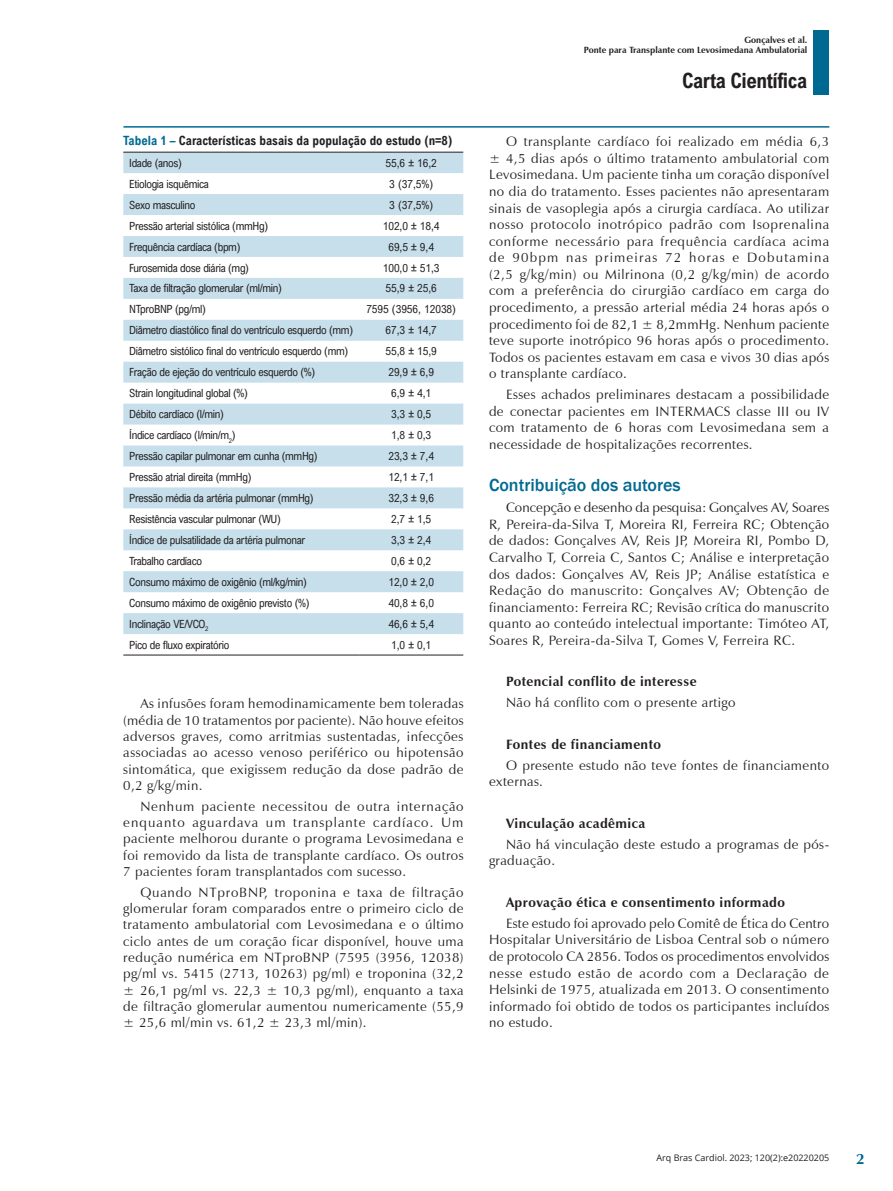
<style>
.page{position:relative;width:893px;height:1191px;background:#fff}
.page>*{position:absolute;margin:0;border:0;box-sizing:border-box;transform-origin:0 0}
.t1{font:700 21px "Arial Nova Cond";letter-spacing:-.02em;color:#231f20}
._02_-_TITULO_-_MATER{font:500 18px "Franklin Gothic";color:#006991}
.t2{font:700 15px "Zapf Humanist 601 BT";color:#006991}
._01-TEXTO_BASICO{font:13.5px/16.5px "Zapf Humanist 601 BT";letter-spacing:.03em;color:#231f20;text-align:justify}
._01-TEXTO_BASICO-2{font:700 13.5px "Zapf Humanist 601 BT";letter-spacing:.03em;color:#231f20}
._01_TÍTULO_TABELA{font:700 12.75px "Arial Nova Cond";color:#231f20}
._02_TEXTO_TABELA_BAS{font:11.25px "Arial Nova Cond";letter-spacing:-.03em;color:#231f20}
._02_TEXTO_TABELA_BAS-2{font:11.25px "Arial Nova Cond";color:#231f20}
.t3{font:700 9px/10.8px "Zapf Humanist 601 BT";color:#231f20;text-align:right}
.t4{font:9px "Open Sans";color:#231f20}
.s1{color:#006991}
</style>
<div class="page">
<hr style="left:123px;top:126px;width:706px;height:2px;background:#006991">
<div style="left:813px;top:30px;width:16px;height:64px;background:#006991"></div>
<svg style="left:123px;top:153px;width:340px;height:481px"></svg>
<hr style="left:123px;top:152px;width:236px;height:1px;background:#231f20">
<hr style="left:359px;top:152px;width:104px;height:1px;background:#231f20">
<hr style="left:123px;top:654px;width:236px;height:1px;background:#231f20">
<hr style="left:359px;top:654px;width:104px;height:1px;background:#231f20">
<p class="_01_TÍTULO_TABELA" style="left:123px;top:133px;width:330px"><span class="s1">Tabela 1 –</span> Características basais da população do estudo (n=8)</p>
<p class="_02_TEXTO_TABELA_BAS" style="left:129px;top:156px;width:54px">Idade (anos)</p>
<p class="_02_TEXTO_TABELA_BAS" style="left:386px;top:156px;width:53px">55,6 ± 16,2</p>
<p class="_02_TEXTO_TABELA_BAS" style="left:129px;top:177px;width:81px">Etiologia isquêmica</p>
<p class="_02_TEXTO_TABELA_BAS" style="left:389px;top:177px;width:45px">3 (37,5%)</p>
<p class="_02_TEXTO_TABELA_BAS" style="left:129px;top:198px;width:68px">Sexo masculino</p>
<p class="_02_TEXTO_TABELA_BAS" style="left:389px;top:198px;width:45px">3 (37,5%)</p>
<p class="_02_TEXTO_TABELA_BAS" style="left:129px;top:219px;width:140px">Pressão arterial sistólica (mmHg)</p>
<p class="_02_TEXTO_TABELA_BAS" style="left:383px;top:219px;width:58px">102,0 ± 18,4</p>
<p class="_02_TEXTO_TABELA_BAS" style="left:129px;top:240px;width:113px">Frequência cardíaca (bpm)</p>
<p class="_02_TEXTO_TABELA_BAS" style="left:388px;top:240px;width:47px">69,5 ± 9,4</p>
<p class="_02_TEXTO_TABELA_BAS" style="left:129px;top:260px;width:121px">Furosemida dose diária (mg)</p>
<p class="_02_TEXTO_TABELA_BAS" style="left:383px;top:260px;width:58px">100,0 ± 51,3</p>
<p class="_02_TEXTO_TABELA_BAS" style="left:129px;top:281px;width:154px">Taxa de filtração glomerular (ml/min)</p>
<p class="_02_TEXTO_TABELA_BAS" style="left:386px;top:281px;width:53px">55,9 ± 25,6</p>
<p class="_02_TEXTO_TABELA_BAS" style="left:129px;top:302px;width:78px">NTproBNP (pg/ml)</p>
<p class="_02_TEXTO_TABELA_BAS-2" style="left:366px;top:302px;width:91px">7595 (3956, 12038)</p>
<p class="_02_TEXTO_TABELA_BAS" style="left:129px;top:323px;width:225px">Diâmetro diastólico final do ventrículo esquerdo (mm)</p>
<p class="_02_TEXTO_TABELA_BAS" style="left:386px;top:323px;width:53px">67,3 ± 14,7</p>
<p class="_02_TEXTO_TABELA_BAS" style="left:129px;top:344px;width:220px">Diâmetro sistólico final do ventrículo esquerdo (mm)</p>
<p class="_02_TEXTO_TABELA_BAS" style="left:386px;top:344px;width:53px">55,8 ± 15,9</p>
<p class="_02_TEXTO_TABELA_BAS" style="left:129px;top:365px;width:187px">Fração de ejeção do ventrículo esquerdo (%)</p>
<p class="_02_TEXTO_TABELA_BAS" style="left:388px;top:365px;width:47px">29,9 ± 6,9</p>
<p class="_02_TEXTO_TABELA_BAS" style="left:129px;top:386px;width:120px">Strain longitudinal global (%)</p>
<p class="_02_TEXTO_TABELA_BAS" style="left:391px;top:386px;width:41px">6,9 ± 4,1</p>
<p class="_02_TEXTO_TABELA_BAS" style="left:129px;top:407px;width:96px">Débito cardíaco (l/min)</p>
<p class="_02_TEXTO_TABELA_BAS" style="left:391px;top:407px;width:41px">3,3 ± 0,5</p>
<p class="_02_TEXTO_TABELA_BAS" style="left:129px;top:428px;width:108px">Índice cardíaco (l/min/m<sub>2</sub>)</p>
<p class="_02_TEXTO_TABELA_BAS" style="left:391px;top:428px;width:41px">1,8 ± 0,3</p>
<p class="_02_TEXTO_TABELA_BAS" style="left:129px;top:449px;width:190px">Pressão capilar pulmonar em cunha (mmHg)</p>
<p class="_02_TEXTO_TABELA_BAS" style="left:388px;top:449px;width:47px">23,3 ± 7,4</p>
<p class="_02_TEXTO_TABELA_BAS" style="left:129px;top:470px;width:124px">Pressão atrial direita (mmHg)</p>
<p class="_02_TEXTO_TABELA_BAS" style="left:388px;top:470px;width:47px">12,1 ± 7,1</p>
<p class="_02_TEXTO_TABELA_BAS" style="left:129px;top:491px;width:186px">Pressão média da artéria pulmonar (mmHg)</p>
<p class="_02_TEXTO_TABELA_BAS" style="left:388px;top:491px;width:47px">32,3 ± 9,6</p>
<p class="_02_TEXTO_TABELA_BAS" style="left:129px;top:512px;width:153px">Resistência vascular pulmonar (WU)</p>
<p class="_02_TEXTO_TABELA_BAS" style="left:391px;top:512px;width:41px">2,7 ± 1,5</p>
<p class="_02_TEXTO_TABELA_BAS" style="left:129px;top:533px;width:178px">Índice de pulsatilidade da artéria pulmonar</p>
<p class="_02_TEXTO_TABELA_BAS" style="left:391px;top:533px;width:41px">3,3 ± 2,4</p>
<p class="_02_TEXTO_TABELA_BAS" style="left:129px;top:554px;width:74px">Trabalho cardíaco</p>
<p class="_02_TEXTO_TABELA_BAS" style="left:391px;top:554px;width:41px">0,6 ± 0,2</p>
<p class="_02_TEXTO_TABELA_BAS" style="left:129px;top:575px;width:179px">Consumo máximo de oxigênio (ml/kg/min)</p>
<p class="_02_TEXTO_TABELA_BAS" style="left:388px;top:575px;width:47px">12,0 ± 2,0</p>
<p class="_02_TEXTO_TABELA_BAS" style="left:129px;top:596px;width:182px">Consumo máximo de oxigênio previsto (%)</p>
<p class="_02_TEXTO_TABELA_BAS" style="left:388px;top:596px;width:47px">40,8 ± 6,0</p>
<p class="_02_TEXTO_TABELA_BAS" style="left:129px;top:617px;width:81px">Inclinação VE/VCO<sub>2</sub></p>
<p class="_02_TEXTO_TABELA_BAS" style="left:388px;top:617px;width:47px">46,6 ± 5,4</p>
<p class="_02_TEXTO_TABELA_BAS" style="left:129px;top:638px;width:102px">Pico de fluxo expiratório</p>
<p class="_02_TEXTO_TABELA_BAS" style="left:391px;top:638px;width:41px">1,0 ± 0,1</p>
<p class="_01-TEXTO_BASICO" style="left:123px;top:695px;width:342px;text-indent:17px">As infusões foram hemodinamicamente bem toleradas (média de 10 tratamentos por paciente). Não houve efeitos adversos graves, como arritmias sustentadas, infecções associadas ao acesso venoso periférico ou hipotensão sintomática, que exigissem redução da dose padrão de 0,2 g/kg/min.</p>
<p class="_01-TEXTO_BASICO" style="left:123px;top:797px;width:342px;text-indent:17px">Nenhum paciente necessitou de outra internação enquanto aguardava um transplante cardíaco. Um paciente melhorou durante o programa Levosimedana e foi removido da lista de transplante cardíaco. Os outros 7 pacientes foram transplantados com sucesso.</p>
<p class="_01-TEXTO_BASICO" style="left:123px;top:883px;width:342px;text-indent:17px">Quando NTproBNP, troponina e taxa de filtração glomerular foram comparados entre o primeiro ciclo de tratamento ambulatorial com Levosimedana e o último ciclo antes de um coração ficar disponível, houve uma redução numérica em NTproBNP (7595 (3956, 12038) pg/ml vs. 5415 (2713, 10263) pg/ml) e troponina (32,2 ± 26,1 pg/ml vs. 22,3 ± 10,3 pg/ml), enquanto a taxa de filtração glomerular aumentou numericamente (55,9 ± 25,6 ml/min vs. 61,2 ± 23,3 ml/min).</p>
<p class="t3" style="left:584px;top:34px;width:225px">Gonçalves et al.<br>Ponte para Transplante com Levosimedana Ambulatorial</p>
<h1 class="t1" style="left:682px;top:67px;width:127px">Carta Científica</h1>
<p class="_01-TEXTO_BASICO" style="left:489px;top:133px;width:342px;text-indent:17px">O transplante cardíaco foi realizado em média 6,3 ± 4,5 dias após o último tratamento ambulatorial com Levosimedana. Um paciente tinha um coração disponível no dia do tratamento. Esses pacientes não apresentaram sinais de vasoplegia após a cirurgia cardíaca. Ao utilizar nosso protocolo inotrópico padrão com Isoprenalina conforme necessário para frequência cardíaca acima de 90bpm nas primeiras 72 horas e Dobutamina (2,5 g/kg/min) ou Milrinona (0,2 g/kg/min) de acordo com a preferência do cirurgião cardíaco em carga do procedimento, a pressão arterial média 24 horas após o procedimento foi de 82,1 ± 8,2mmHg. Nenhum paciente teve suporte inotrópico 96 horas após o procedimento.<br>Todos os pacientes estavam em casa e vivos 30 dias após o transplante cardíaco.</p>
<p class="_01-TEXTO_BASICO" style="left:489px;top:386px;width:342px;text-indent:17px">Esses achados preliminares destacam a possibilidade de conectar pacientes em INTERMACS classe III ou IV com tratamento de 6 horas com Levosimedana sem a necessidade de hospitalizações recorrentes.</p>
<p class="_02_-_TITULO_-_MATER" style="left:489px;top:474px;width:193px">Contribuição dos autores</p>
<p class="_01-TEXTO_BASICO" style="left:489px;top:499px;width:342px;text-indent:17px">Concepção e desenho da pesquisa: Gonçalves AV, Soares R, Pereira-da-Silva T, Moreira RI, Ferreira RC; Obtenção de dados: Gonçalves AV, Reis JP, Moreira RI, Pombo D, Carvalho T, Correia C, Santos C; Análise e interpretação dos dados: Gonçalves AV, Reis JP; Análise estatística e Redação do manuscrito: Gonçalves AV; Obtenção de financiamento: Ferreira RC; Revisão crítica do manuscrito quanto ao conteúdo intelectual importante: Timóteo AT, Soares R, Pereira-da-Silva T, Gomes V, Ferreira RC.</p>
<p class="_01-TEXTO_BASICO-2" style="left:506px;top:673px;width:192px">Potencial conflito de interesse</p>
<p class="_01-TEXTO_BASICO" style="left:506px;top:694px;width:231px">Não há conflito com o presente artigo</p>
<p class="_01-TEXTO_BASICO-2" style="left:506px;top:736px;width:156px">Fontes de financiamento</p>
<p class="_01-TEXTO_BASICO" style="left:489px;top:757px;width:342px;text-indent:17px">O presente estudo não teve fontes de financiamento externas.</p>
<p class="_01-TEXTO_BASICO-2" style="left:506px;top:815px;width:141px">Vinculação acadêmica</p>
<p class="_01-TEXTO_BASICO" style="left:489px;top:836px;width:342px;text-indent:17px">Não há vinculação deste estudo a programas de pós&shy;graduação.</p>
<p class="_01-TEXTO_BASICO-2" style="left:506px;top:894px;width:280px">Aprovação ética e consentimento informado</p>
<p class="_01-TEXTO_BASICO" style="left:489px;top:915px;width:342px;text-indent:17px">Este estudo foi aprovado pelo Comitê de Ética do Centro Hospitalar Universitário de Lisboa Central sob o número de protocolo CA 2856. Todos os procedimentos envolvidos nesse estudo estão de acordo com a Declaração de Helsinki de 1975, atualizada em 2013. O consentimento informado foi obtido de todos os participantes incluídos no estudo.</p>
<p class="t4" style="left:656px;top:1152px;width:174px">Arq Bras Cardiol. 2023; 120(2):e20220205</p>
<p class="t2" style="left:856px;top:1149px;width:10px">2</p>
</div>
